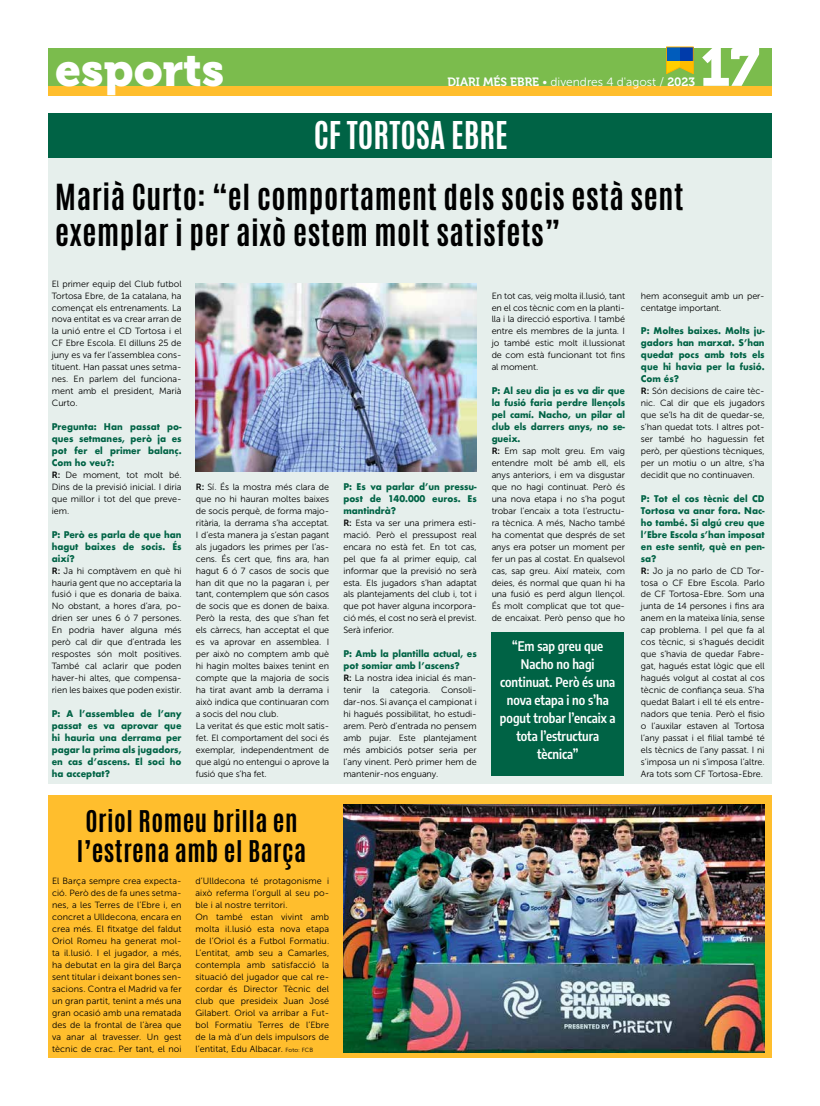
<style>
.page{position:relative;width:820px;height:1106px;background:#fff}
.page>*{position:absolute;margin:0;border:0;box-sizing:border-box;transform-origin:0 0}
.t1{font:53px "Museo 900";color:#fff}
.t2{font:46px "Museo 900";color:#fff}
.t3{font:700 32px "Antonio";color:#fff}
.t4{font:700 30px/36px "Antonio";letter-spacing:.02em;color:#000}
.t5{font:700 25px/30px "Antonio";letter-spacing:.02em;color:#000;text-align:center}
.t6{font:600 13px/17.9px "Encode Sans Condensed";color:#fff;text-align:center}
.t7{font:12px "Museo Sans 300";color:#fff}
.t8{font:9px/12px "Museo Sans 300";letter-spacing:-.005em;color:#000;text-align:justify}
.t9{font:700 9px/12px "Futura";letter-spacing:-.005em;color:#006345;text-align:justify;scale:.95 1}
.s1{font-family:"Museo 700"}
.s2{font-family:"Museo Sans 700"}
.s3{font-size:6px}
</style>
<div class="page">
<div style="left:48px;top:48px;width:723px;height:38px;background:#7bbc4d"></div>
<div style="left:48px;top:86px;width:723px;height:9px;background:#ffbe2d"></div>
<div style="left:48px;top:795px;width:723px;height:262px;background:#ffbe2d"></div>
<div style="left:48px;top:113px;width:723px;height:670px;background:#e6efec"></div>
<div style="left:48px;top:113px;width:723px;height:44px;background:#006345"></div>
<svg style="left:666px;top:46px;width:27px;height:28px"></svg>
<div style="left:491px;top:632px;width:133px;height:143px;background:#006345"></div>
<img style="left:196px;top:283px;width:280px;height:189px">
<img style="left:343px;top:804px;width:421px;height:248px">
<h2 class="t2" style="left:55px;top:44px;width:171px">esports</h2>
<h1 class="t1" style="left:699px;top:37px;width:61px">17</h1>
<h3 class="t7" style="left:447px;top:75px;width:249px"><span class="s1">DIARI MÉS EBRE</span> • divendres 4 d'agost / <span class="s1">2023</span></h3>
<h3 class="t3" style="left:313px;top:111px;width:196px">CF TORTOSA EBRE</h3>
<h3 class="t4" style="left:55px;top:179px;width:629px">Marià Curto: “el comportament dels socis està sent exemplar i per això estem molt satisfets”</h3>
<p class="t8" style="left:52px;top:277px;width:131px">El primer equip del Club futbol Tortosa Ebre, de 1a catalana, ha començat els entrenaments. La nova entitat es va crear arran de la unió entre el CD Tortosa i el CF Ebre Escola. El dilluns 25 de juny es va fer l’assemblea cons&shy;tituent. Han passat unes setma&shy;nes. En parlem del funciona&shy;ment amb el president, Marià Curto.</p>
<p class="t9" style="left:52px;top:421px;width:138px">Pregunta: Han passat po&shy;ques setmanes, però ja es pot fer el primer balanç.<br>Com ho veu?:</p>
<p class="t8" style="left:52px;top:469px;width:131px"><span class="s2">R:</span> De moment, tot molt bé.<br>Dins de la previsió inicial. I diria que millor i tot del que preve&shy;iem.</p>
<p class="t9" style="left:52px;top:528px;width:138px">P: Però es parla de que han hagut baixes de socis. És així?</p>
<p class="t8" style="left:52px;top:564px;width:131px"><span class="s2">R:</span> Ja hi comptàvem en què hi hauria gent que no acceptaria la fusió i que es donaria de baixa.<br>No obstant, a hores d’ara, po&shy;drien ser unes 6 ó 7 persones.<br>En podria haver alguna més però cal dir que d’entrada les respostes són molt positives.<br>També cal aclarir que poden haver-hi altes, que compensa&shy;rien les baixes que poden existir.</p>
<p class="t9" style="left:52px;top:707px;width:138px">P: A l’assemblea de l’any passat es va aprovar que hi hauria una derrama per pagar la prima als jugadors, en cas d’ascens. El soci ho ha acceptat?</p>
<p class="t8" style="left:196px;top:481px;width:135px;text-align:left"><span class="s2">R:</span> Sí. És la mostra més clara de que no hi hauran moltes baixes de socis perquè, de forma majo&shy;ritària, la derrama s’ha acceptat.<br>I d’esta manera ja s’estan pagant als jugadors les primes per l’as&shy;cens. És cert que, fins ara, han hagut 6 ó 7 casos de socis que han dit que no la pagaran i, per tant, contemplem que són casos de socis que es donen de baixa.<br>Però la resta, des que s’han fet els càrrecs, han acceptat el que es va aprovar en assemblea. I per això no comptem amb què hi hagin moltes baixes tenint en compte que la majoria de socis ha tirat avant amb la derrama i això indica que continuaran com a socis del nou club.<br>La veritat és que estic molt satis&shy;fet. El comportament del soci és exemplar, independentment de que algú no entengui o aprove la fusió que s’ha fet.</p>
<p class="t9" style="left:343px;top:480px;width:142px">P: Es va parlar d’un pressu&shy;post de 140.000 euros. Es mantindrà?</p>
<p class="t8" style="left:343px;top:516px;width:135px"><span class="s2">R:</span> Esta va ser una primera esti&shy;mació. Però el pressupost real encara no està fet. En tot cas, pel que fa al primer equip, cal informar que la previsió no serà esta. Els jugadors s’han adaptat als plantejaments del club i, tot i que pot haver alguna incorpora&shy;ció més, el cost no serà el previst.<br>Serà inferior.</p>
<p class="t9" style="left:343px;top:648px;width:142px">P: Amb la plantilla actual, es pot somiar amb l’ascens?</p>
<p class="t8" style="left:343px;top:672px;width:135px"><span class="s2">R:</span> La nostra idea inicial és man&shy;tenir la categoria. Consoli&shy;dar-nos. Si avança el campionat i hi hagués possibilitat, ho estudi&shy;arem. Però d’entrada no pensem amb pujar. Este plantejament més ambiciós potser seria per l’any vinent. Però primer hem de mantenir-nos enguany.</p>
<h3 class="t5" style="left:77px;top:807px;width:230px">Oriol Romeu brilla en l’estrena amb el Barça</h3>
<p class="t8" style="left:195px;top:875px;width:135px;text-align:left">d’Ulldecona té protagonisme i això referma l’orgull al seu po&shy;ble i al nostre territori.<br>On també estan vivint amb molta il.lusió esta nova etapa de l’Oriol és a Futbol Formatiu.<br>L’entitat, amb seu a Camarles, contempla amb satisfacció la situació del jugador que cal re&shy;cordar és Director Tècnic del club que presideix Juan José<br>Gilabert. Oriol va arribar a Fut&shy;bol Formatiu Terres de l’Ebre de la mà d’un dels impulsors de l’entitat, Edu Albacar. <span class="s3">Foto: FCB</span></p>
<p class="t8" style="left:52px;top:875px;width:131px">El Barça sempre crea expecta&shy;ció. Però des de fa unes setma&shy;nes, a les Terres de l’Ebre i, en concret a Ulldecona, encara en crea més. El fitxatge del faldut Oriol Romeu ha generat mol&shy;ta il.lusió. I el jugador, a més, ha debutat en la gira del Barça sent titular i deixant bones sen&shy;sacions. Contra el Madrid va fer un gran partit, tenint a més una gran ocasió amb una rematada des de la frontal de l’àrea que va anar al travesser. Un gest tècnic de crac. Per tant, el noi</p>
<p class="t8" style="left:491px;top:289px;width:135px">En tot cas, veig molta il.lusió, tant en el cos tècnic com en la planti&shy;lla i la direcció esportiva. I també entre els membres de la junta. I jo també estic molt il.lussionat de com està funcionant tot fins al moment.</p>
<p class="t9" style="left:491px;top:385px;width:142px">P: Al seu dia ja es va dir que la fusió faria perdre llençols pel camí. Nacho, un pilar al club els darrers anys, no se&shy;gueix.</p>
<p class="t8" style="left:491px;top:445px;width:135px"><span class="s2">R:</span> Em sap molt greu. Em vaig entendre molt bé amb ell, els anys anteriors, i em va disgustar que no hagi continuat. Però és una nova etapa i no s’ha pogut trobar l’encaix a tota l’estructu&shy;ra tècnica. A més, Nacho també ha comentat que després de set anys era potser un moment per fer un pas al costat. En qualsevol cas, sap greu. Així mateix, com deies, és normal que quan hi ha una fusió es perd algun llençol.<br>És molt complicat que tot que&shy;de encaixat. Però penso que ho</p>
<h3 class="t6" style="left:499px;top:636px;width:117px">“Em sap greu que<br>Nacho no hagi continuat. Però és una nova etapa i no s’ha pogut trobar l’encaix a tota l’estructura tècnica”</h3>
<p class="t8" style="left:640px;top:289px;width:125px">hem aconseguit amb un per&shy;centatge important.</p>
<p class="t9" style="left:640px;top:325px;width:132px">P: Moltes baixes. Molts ju&shy;gadors han marxat. S’han quedat pocs amb tots els que hi havia per la fusió.<br>Com és?</p>
<p class="t8" style="left:640px;top:385px;width:125px"><span class="s2">R:</span> Són decisions de caire tèc&shy;nic. Cal dir que els jugadors que se’ls ha dit de quedar-se, s’han quedat tots. I altres pot&shy;ser també ho haguessin fet però, per qüestions tècniques, per un motiu o un altre, s’ha decidit que no continuaven.</p>
<p class="t9" style="left:640px;top:492px;width:132px">P: Tot el cos tècnic del CD Tortosa va anar fora. Nac&shy;ho també. Si algú creu que l’Ebre Escola s’han imposat en este sentit, què en pen&shy;sa?</p>
<p class="t8" style="left:640px;top:564px;width:125px"><span class="s2">R:</span> Jo ja no parlo de CD Tor&shy;tosa o CF Ebre Escola. Parlo de CF Tortosa-Ebre. Som una junta de 14 persones i fins ara anem en la mateixa línia, sense cap problema. I pel que fa al cos tècnic, si s’hagués decidit que s’havia de quedar Fabre&shy;gat, hagués estat lògic que ell hagués volgut al costat al cos tècnic de confiança seua. S’ha quedat Balart i ell té els entre&shy;nadors que tenia. Però el fisio o l’auxilar estaven al Tortosa l’any passat i el filial també té els tècnics de l’any passat. I ni s’imposa un ni s’imposa l’altre.<br>Ara tots som CF Tortosa-Ebre.</p>
</div>
